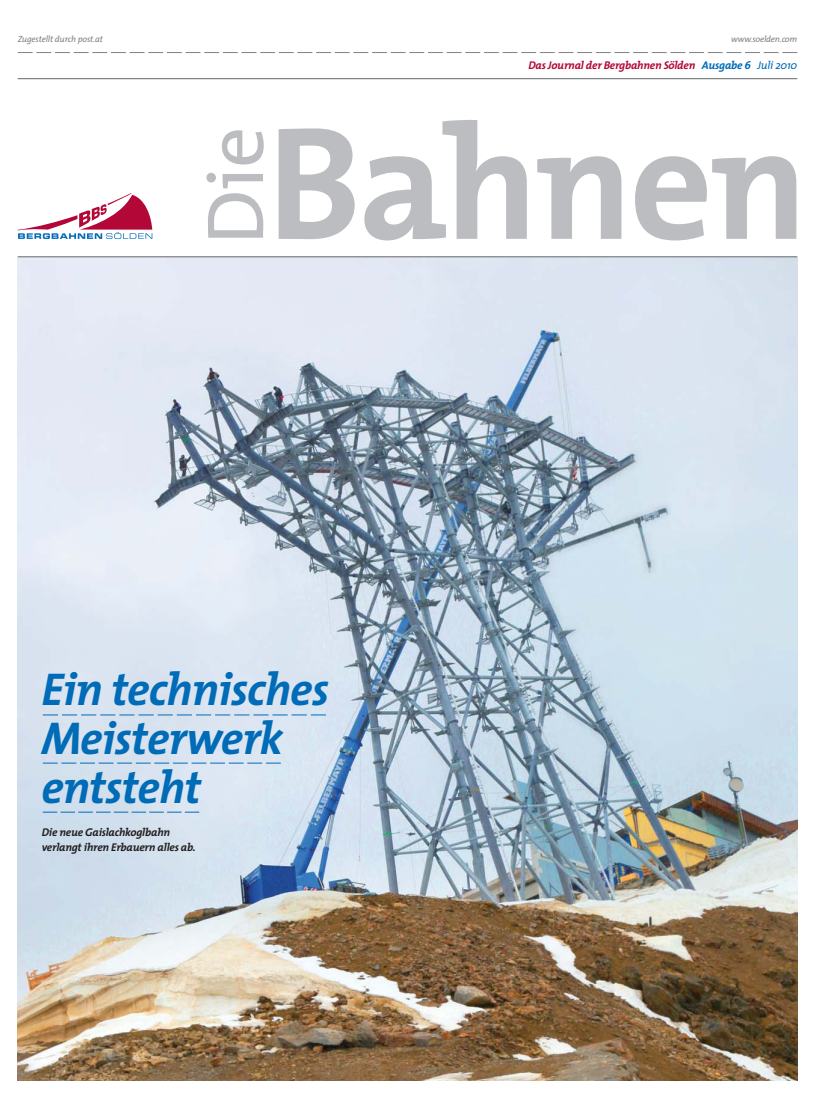
<style>
.page{position:relative;width:815px;height:1099px;background:#fff}
.page>*{position:absolute;margin:0;border:0;box-sizing:border-box;transform-origin:0 0}
.t1{font:700 162.5px "The Mix";letter-spacing:-.02em;color:#bbbdc0}
.t2{font:81.25px "The Mix";color:#bbbdc0}
.t3{font:italic 700 46.25px/48.8px "The Mix";letter-spacing:-.02em;color:#006bb6}
.t4{font:italic 700 11.25px/15px "The Mix";letter-spacing:-.02em;color:#231f20}
.t5{font:italic 700 11.25px "The Mix";letter-spacing:-.02em;color:#b30738}
.t6{font:italic 8.75px "The Mix";letter-spacing:-.02em;color:#808285}
.s1{color:#006bb6}
.s2{font-weight:400;color:#006bb6}
</style>
<div class="page">
<img style="left:18px;top:257px;width:779px;height:823px">
<svg style="left:18px;top:52px;width:779px;height:1px"></svg>
<svg style="left:43px;top:714px;width:283px;height:1px"></svg>
<svg style="left:43px;top:762px;width:238px;height:1px"></svg>
<svg style="left:43px;top:811px;width:156px;height:1px"></svg>
<hr style="left:18px;top:78px;width:779px;height:1px;background:#808285">
<hr style="left:18px;top:256px;width:779px;height:1px;background:#808285">
<svg style="left:18px;top:193px;width:134px;height:46px"></svg>
<p class="t6" style="left:18px;top:35px;width:87px">Zugestellt durch post.at</p>
<p class="t6" style="left:731px;top:35px;width:68px">www.soelden.com</p>
<p class="t5" style="left:528px;top:61px;width:270px">Das Journal der Bergbahnen Sölden <span class="s1">Ausgabe 6</span> <span class="s2">Juli 2010</span></p>
<h2 class="t2" style="left:201px;top:244px;width:119px;rotate:-90deg">Die</h2>
<h1 class="t1" style="left:267px;top:114px;width:542px">Bahnen</h1>
<h3 class="t3" style="left:41px;top:668px;width:289px">Ein technisches<br>Meisterwerk entsteht</h3>
<p class="t4" style="left:42px;top:825px;width:155px">Die neue Gaislachkoglbahn verlangt ihren Erbauern alles ab.</p>
</div>
